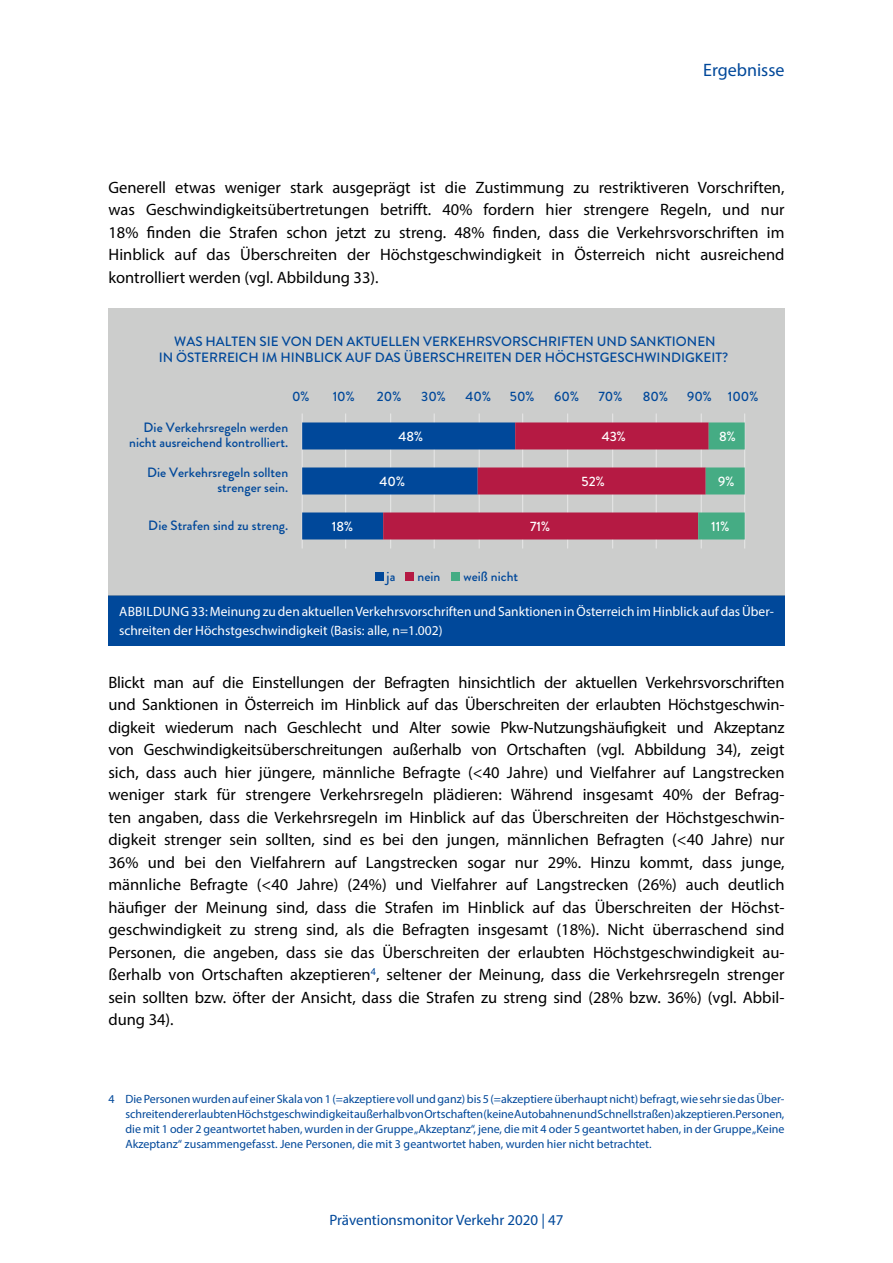
<style>
.page{position:relative;width:893px;height:1263px;background:#fff}
.page>*{position:absolute;margin:0;border:0;box-sizing:border-box;transform-origin:0 0}
.t1{font:18px "Myriad Pro";color:#00489a}
.FLIESS{font:16.5px/22.5px "Myriad Pro";color:#000;text-align:justify}
.t2{font:15px "Myriad Pro";color:#00489a}
.t3{font:500 13.5px/15px "Brandon Grotesque";color:#00489a;text-align:right}
.t4{font:13.5px/19.5px "Myriad Pro";color:#fff}
.t5{font:500 13.5px "Brandon Grotesque";color:#fff}
.FLIESS-2{font:12px/15px "Myriad Pro";color:#00489a;text-align:justify}
</style>
<div class="page">
<div style="left:108px;top:596px;width:676px;height:50px;background:#00489a"></div>
<div style="left:108px;top:308px;width:676px;height:288px;background:#cccdcc"></div>
<hr style="left:345px;top:413px;width:1px;height:135px;background:#e8e8e8">
<hr style="left:390px;top:413px;width:1px;height:135px;background:#e8e8e8">
<hr style="left:434px;top:413px;width:1px;height:135px;background:#e8e8e8">
<hr style="left:479px;top:413px;width:1px;height:135px;background:#e8e8e8">
<hr style="left:522px;top:413px;width:1px;height:135px;background:#e8e8e8">
<hr style="left:567px;top:413px;width:1px;height:135px;background:#e8e8e8">
<hr style="left:612px;top:413px;width:1px;height:135px;background:#e8e8e8">
<hr style="left:656px;top:413px;width:1px;height:135px;background:#e8e8e8">
<hr style="left:701px;top:413px;width:1px;height:135px;background:#e8e8e8">
<hr style="left:744px;top:413px;width:1px;height:135px;background:#e8e8e8">
<hr style="left:302px;top:413px;width:1px;height:135px;background:#e8e8e8">
<div style="left:375px;top:572px;width:8px;height:8px;background:#00489a"></div>
<div style="left:405px;top:572px;width:9px;height:8px;background:#b51a43"></div>
<svg style="left:302px;top:422px;width:443px;height:117px"></svg>
<div style="left:451px;top:572px;width:9px;height:8px;background:#45ac84"></div>
<p class="t1" style="left:703px;top:59px;width:83px">Ergebnisse</p>
<p class="FLIESS" style="left:108px;top:176px;width:678px">Generell etwas weniger stark ausgeprägt ist die Zustimmung zu restriktiveren Vorschriften, was Geschwindigkeitsübertretungen betrifft. 40% fordern hier strengere Regeln, und nur 18% finden die Strafen schon jetzt zu streng. 48% finden, dass die Verkehrsvorschriften im Hinblick auf das Überschreiten der Höchstgeschwindigkeit in Österreich nicht ausreichend kontrolliert werden (vgl. Abbildung 33).</p>
<p class="t3" style="left:159px;top:333px;width:571px;line-height:16.2px;text-align:center">WAS HALTEN SIE VON DEN AKTUELLEN VERKEHRSVORSCHRIFTEN UND SANKTIONEN<br>IN ÖSTERREICH IM HINBLICK AUF DAS ÜBERSCHREITEN DER HÖCHSTGESCHWINDIGKEIT?</p>
<p class="t3" style="left:292px;top:389px;width:19px">0%</p>
<p class="t3" style="left:333px;top:389px;width:24px">10%</p>
<p class="t3" style="left:377px;top:389px;width:26px">20%</p>
<p class="t3" style="left:421px;top:389px;width:26px">30%</p>
<p class="t3" style="left:466px;top:389px;width:27px">40%</p>
<p class="t3" style="left:510px;top:389px;width:26px">50%</p>
<p class="t3" style="left:554px;top:389px;width:26px">60%</p>
<p class="t3" style="left:598px;top:389px;width:25px">70%</p>
<p class="t3" style="left:643px;top:389px;width:27px">80%</p>
<p class="t3" style="left:687px;top:389px;width:73px">90% 100%</p>
<p class="t3" style="left:129px;top:420px;width:161px">Die Verkehrsregeln werden nicht ausreichend kontrolliert.</p>
<p class="t3" style="left:147px;top:465px;width:143px">Die Verkehrsregeln sollten strenger sein.</p>
<p class="t3" style="left:148px;top:518px;width:141px">Die Strafen sind zu streng.</p>
<p class="t5" style="left:332px;top:517px;width:23px">18%</p>
<p class="t5" style="left:398px;top:427px;width:26px">48%</p>
<p class="t5" style="left:379px;top:472px;width:27px">40%</p>
<p class="t5" style="left:530px;top:517px;width:22px">71%</p>
<p class="t3" style="left:387px;top:569px;width:10px">ja</p>
<p class="t3" style="left:418px;top:569px;width:24px">nein</p>
<p class="t3" style="left:464px;top:569px;width:56px">weiß nicht</p>
<p class="t5" style="left:602px;top:427px;width:26px">43%</p>
<p class="t5" style="left:582px;top:472px;width:25px">52%</p>
<p class="t5" style="left:719px;top:427px;width:18px">8%</p>
<p class="t5" style="left:718px;top:472px;width:18px">9%</p>
<p class="t5" style="left:711px;top:517px;width:20px">11%</p>
<p class="t4" style="left:119px;top:601px;width:656px">ABBILDUNG 33: Meinung zu den aktuellen Verkehrsvorschriften und Sanktionen in Österreich im Hinblick auf das Über&shy;schreiten der Höchstgeschwindigkeit (Basis: alle, n=1.002)</p>
<p class="FLIESS" style="left:108px;top:671px;width:678px">Blickt man auf die Einstellungen der Befragten hinsichtlich der aktuellen Verkehrsvorschriften und Sanktionen in Österreich im Hinblick auf das Überschreiten der erlaubten Höchstgeschwin&shy;digkeit wiederum nach Geschlecht und Alter sowie Pkw-Nutzungshäufigkeit und Akzeptanz von Geschwindigkeitsüberschreitungen außerhalb von Ortschaften (vgl. Abbildung 34), zeigt sich, dass auch hier jüngere, männliche Befragte (&lt;40 Jahre) und Vielfahrer auf Langstrecken weniger stark für strengere Verkehrsregeln plädieren: Während insgesamt 40% der Befrag&shy;ten angaben, dass die Verkehrsregeln im Hinblick auf das Überschreiten der Höchstgeschwin&shy;digkeit strenger sein sollten, sind es bei den jungen, männlichen Befragten (&lt;40 Jahre) nur 36% und bei den Vielfahrern auf Langstrecken sogar nur 29%. Hinzu kommt, dass junge, männliche Befragte (&lt;40 Jahre) (24%) und Vielfahrer auf Langstrecken (26%) auch deutlich häufiger der Meinung sind, dass die Strafen im Hinblick auf das Überschreiten der Höchst&shy;geschwindigkeit zu streng sind, als die Befragten insgesamt (18%). Nicht überraschend sind Personen, die angeben, dass sie das Überschreiten der erlaubten Höchstgeschwindigkeit au&shy;ßerhalb von Ortschaften akzeptieren<sup>4</sup>, seltener der Meinung, dass die Verkehrsregeln strenger sein sollten bzw. öfter der Ansicht, dass die Strafen zu streng sind (28% bzw. 36%) (vgl. Abbil&shy;dung 34).</p>
<p class="FLIESS-2" style="left:125px;top:1091px;width:661px;text-indent:-17px">4 Die Personen wurden auf einer Skala von 1 (=akzeptiere voll und ganz) bis 5 (=akzeptiere überhaupt nicht) befragt, wie sehr sie das Über&shy;schreiten der erlaubten Höchstgeschwindigkeit außerhalb von Ortschaften (keine Autobahnen und Schnellstraßen) akzeptieren. Personen, die mit 1 oder 2 geantwortet haben, wurden in der Gruppe „Akzeptanz“, jene, die mit 4 oder 5 geantwortet haben, in der Gruppe „Keine Akzeptanz“ zusammengefasst. Jene Personen, die mit 3 geantwortet haben, wurden hier nicht betrachtet.</p>
<p class="t2" style="left:329px;top:1210px;width:236px">Präventionsmonitor Verkehr 2020 | 47</p>
</div>
